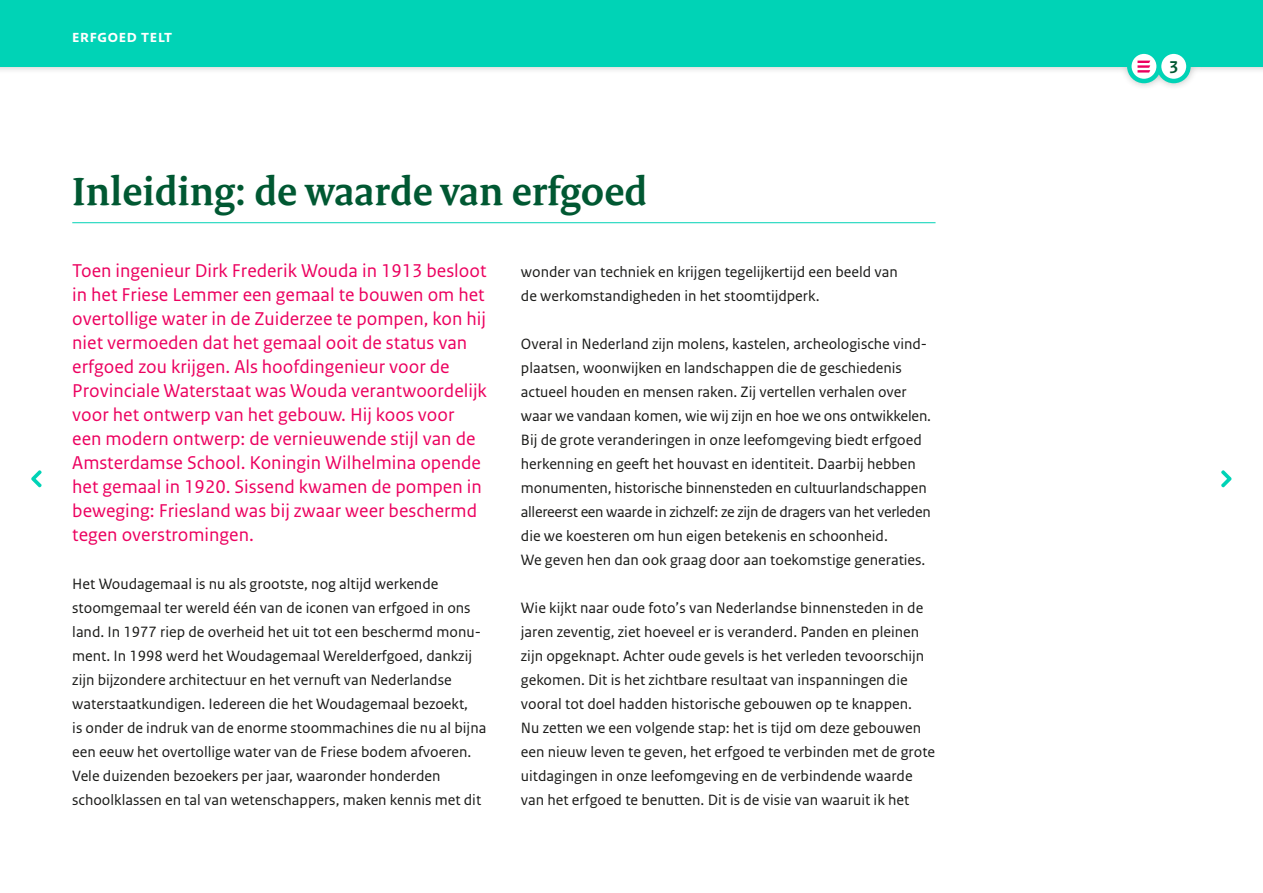
<style>
.page{position:relative;width:1263px;height:893px;background:#fff}
.page>*{position:absolute;margin:0;border:0;box-sizing:border-box;transform-origin:0 0}
.t1{font:700 42px "Rijksoverheid Serif";color:#005832}
.t2{font:19.5px/24px "Rijksoverheid Sans Text";color:#ec005f}
.t3{font:700 18px "Rijksoverheid Sans Heading";letter-spacing:.04em;color:#fff}
.t4{font:700 18px "Rijksoverheid Sans Heading";color:#005832}
.t5{font:15.75px/24px "Rijksoverheid Sans Text";color:#1a1a18}
</style>
<div class="page">
<div style="left:0;top:0;width:1263px;height:91px;background:#1a1a18;opacity:.3"></div>
<div style="left:0;top:0;width:1263px;height:67px;background:#00d3b6"></div>
<svg style="left:1159px;top:52px;width:29px;height:29px"></svg>
<div style="left:1157px;top:49px;width:34px;height:34px;border:4px solid #00d3b6;border-radius:50%"></div>
<svg style="left:1129px;top:52px;width:30px;height:29px"></svg>
<div style="left:1127px;top:49px;width:34px;height:34px;border:4px solid #00d3b6;border-radius:50%"></div>
<svg style="left:1137px;top:61px;width:13px;height:12px"></svg>
<svg style="left:1221px;top:470px;width:11px;height:18px"></svg>
<svg style="left:31px;top:470px;width:11px;height:18px"></svg>
<hr style="left:72px;top:222px;width:863px;height:1px;background:#00d3b6">
<p class="t3" style="left:72px;top:26px;width:101px">erfgoed telt</p>
<h1 class="t1" style="left:72px;top:166px;width:576px">Inleiding: de waarde van erfgoed</h1>
<p class="t2" style="left:72px;top:259px;width:416px">Toen ingenieur Dirk Frederik Wouda in 1913 besloot in het Friese Lemmer een gemaal te bouwen om het overtollige water in de Zuiderzee te pompen, kon hij niet vermoeden dat het gemaal ooit de status van erfgoed zou krijgen. Als hoofdingenieur voor de Provinciale Waterstaat was Wouda verantwoordelijk voor het ontwerp van het gebouw. Hij koos voor een modern ontwerp: de vernieuwende stijl van de Amsterdamse School. Koningin Wilhelmina opende het gemaal in 1920. Sissend kwamen de pompen in beweging: Friesland was bij zwaar weer beschermd tegen overstromingen.</p>
<p class="t5" style="left:72px;top:572px;width:416px">Het Woudagemaal is nu als grootste, nog altijd werkende stoomgemaal ter wereld één van de iconen van erfgoed in ons land. In 1977 riep de overheid het uit tot een beschermd monu&shy;ment. In 1998 werd het Woudagemaal Werelderfgoed, dankzij zijn bijzondere architectuur en het vernuft van Nederlandse waterstaatkundigen. Iedereen die het Woudagemaal bezoekt,<br>is onder de indruk van de enorme stoommachines die nu al bijna een eeuw het overtollige water van de Friese bodem afvoeren.<br>Vele duizenden bezoekers per jaar, waaronder honderden schoolklassen en tal van wetenschappers, maken kennis met dit</p>
<p class="t5" style="left:521px;top:260px;width:378px">wonder van techniek en krijgen tegelijkertijd een beeld van de werkomstandigheden in het stoomtijdperk.</p>
<p class="t5" style="left:521px;top:332px;width:412px">Overal in Nederland zijn molens, kastelen, archeologische vind&shy;plaatsen, woonwijken en landschappen die de geschiedenis actueel houden en mensen raken. Zij vertellen verhalen over waar we vandaan komen, wie wij zijn en hoe we ons ontwikkelen.<br>Bij de grote veranderingen in onze leefomgeving biedt erfgoed herkenning en geeft het houvast en identiteit. Daarbij hebben monumenten, historische binnensteden en cultuurlandschappen allereerst een waarde in zichzelf: ze zijn de dragers van het verleden die we koesteren om hun eigen betekenis en schoonheid.<br>We geven hen dan ook graag door aan toekomstige generaties.</p>
<p class="t5" style="left:521px;top:596px;width:416px">Wie kijkt naar oude foto’s van Nederlandse binnensteden in de jaren zeventig, ziet hoeveel er is veranderd. Panden en pleinen zijn opgeknapt. Achter oude gevels is het verleden tevoorschijn gekomen. Dit is het zichtbare resultaat van inspanningen die vooral tot doel hadden historische gebouwen op te knappen.<br>Nu zetten we een volgende stap: het is tijd om deze gebouwen een nieuw leven te geven, het erfgoed te verbinden met de grote uitdagingen in onze leefomgeving en de verbindende waarde van het erfgoed te benutten. Dit is de visie van waaruit ik het</p>
<p class="t4" style="left:1169px;top:57px;width:11px">3</p>
</div>
